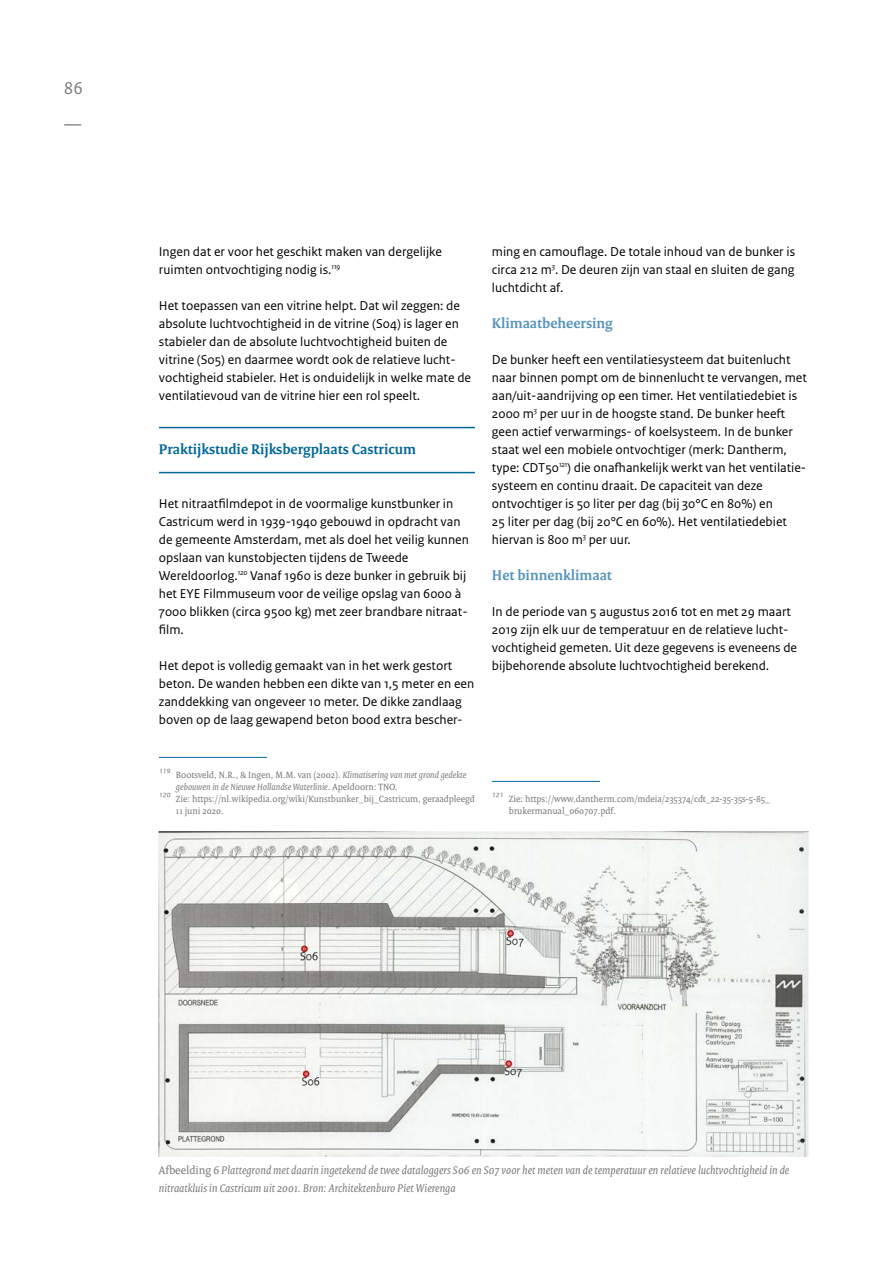
<style>
.page{position:relative;width:893px;height:1263px;background:#fff}
.page>*{position:absolute;margin:0;border:0;box-sizing:border-box;transform-origin:0 0}
.t1{font:18px/36px "Rijksoverheid Sans Text";color:#7c7b7b}
.H3_02_RCE_PARAGRAAFK{font:700 15px "Rijksoverheid Serif";color:#00689a}
.H4_02_RCE_ALINEAKOP{font:700 15px "Rijksoverheid Serif";color:#5794bc}
.P_05_BROODTEKST{font:13.5px/18px "Rijksoverheid Sans Text";color:#000}
.P_10_BIJSCHRIFT{font:italic 12px/18px "Rijksoverheid Serif";letter-spacing:.01em;color:#7c7b7b}
._09_VOETNOOT{font:9.75px/12px "Rijksoverheid Serif";color:#7c7b7b}
._09_VOETNOOT-2{font:italic 9.75px/12px "Rijksoverheid Serif";letter-spacing:.01em;color:#7c7b7b}
.s1{font-style:normal}
</style>
<div class="page">
<hr style="left:159px;top:427px;width:316px;height:1px;background:#00689a">
<hr style="left:159px;top:472px;width:316px;height:1px;background:#00689a">
<hr style="left:159px;top:757px;width:108px;height:1px;background:#00689a">
<hr style="left:492px;top:781px;width:108px;height:1px;background:#00689a">
<img style="left:159px;top:831px;width:649px;height:326px">
<h1 class="t1" style="left:64px;top:70px;width:21px">86 —</h1>
<p class="P_05_BROODTEKST" style="left:159px;top:243px;width:285px">Ingen dat er voor het geschikt maken van dergelijke ruimten ontvochtiging nodig is.<sup>119</sup></p>
<p class="P_05_BROODTEKST" style="left:159px;top:297px;width:314px">Het toepassen van een vitrine helpt. Dat wil zeggen: de absolute luchtvochtigheid in de vitrine (S04) is lager en stabieler dan de absolute luchtvochtigheid buiten de vitrine (S05) en daarmee wordt ook de relatieve lucht&shy;vochtigheid stabieler. Het is onduidelijk in welke mate de ventilatievoud van de vitrine hier een rol speelt.</p>
<h3 class="H3_02_RCE_PARAGRAAFK" style="left:159px;top:440px;width:259px">Praktijkstudie Rijksbergplaats Castricum</h3>
<p class="P_05_BROODTEKST" style="left:159px;top:495px;width:312px">Het nitraatfilmdepot in de voormalige kunstbunker in Castricum werd in 1939-1940 gebouwd in opdracht van de gemeente Amsterdam, met als doel het veilig kunnen opslaan van kunstobjecten tijdens de Tweede Wereldoorlog.<sup>120</sup> Vanaf 1960 is deze bunker in gebruik bij het EYE Filmmuseum voor de veilige opslag van 6000 à 7000 blikken (circa 9500 kg) met zeer brandbare nitraat&shy;film.</p>
<p class="P_05_BROODTEKST" style="left:159px;top:657px;width:317px">Het depot is volledig gemaakt van in het werk gestort beton. De wanden hebben een dikte van 1,5 meter en een zanddekking van ongeveer 10 meter. De dikke zandlaag boven op de laag gewapend beton bood extra bescher-</p>
<p class="_09_VOETNOOT-2" style="left:176px;top:769px;width:292px;text-indent:-17px"><sup>119</sup> <span class="s1">Bootsveld, N.R., &amp; Ingen, M.M. van (2002).</span> Klimatisering van met grond gedekte gebouwen in de Nieuwe Hollandse Waterlinie<span class="s1">. Apeldoorn: TNO.</span></p>
<p class="_09_VOETNOOT" style="left:176px;top:793px;width:300px;text-indent:-17px"><sup>120</sup> Zie: https://nl.wikipedia.org/wiki/Kunstbunker_bij_Castricum, geraadpleegd<br>11 juni 2020.</p>
<p class="P_05_BROODTEKST" style="left:492px;top:243px;width:305px;text-align:justify">ming en camouflage. De totale inhoud van de bunker is circa 212 m<sup>3</sup>. De deuren zijn van staal en sluiten de gang luchtdicht af.</p>
<h4 class="H4_02_RCE_ALINEAKOP" style="left:492px;top:314px;width:122px">Klimaatbeheersing</h4>
<p class="P_05_BROODTEKST" style="left:492px;top:351px;width:317px">De bunker heeft een ventilatiesysteem dat buitenlucht naar binnen pompt om de binnenlucht te vervangen, met aan/uit-aandrijving op een timer. Het ventilatiedebiet is 2000 m<sup>3</sup> per uur in de hoogste stand. De bunker heeft geen actief verwarmings- of koelsysteem. In de bunker staat wel een mobiele ontvochtiger (merk: Dantherm, type: CDT50<sup>121</sup>) die onafhankelijk werkt van het ventilatie&shy;systeem en continu draait. De capaciteit van deze ontvochtiger is 50 liter per dag (bij 30°C en 80%) en<br>25 liter per dag (bij 20°C en 60%). Het ventilatiedebiet hiervan is 800 m<sup>3</sup> per uur.</p>
<h4 class="H4_02_RCE_ALINEAKOP" style="left:492px;top:566px;width:122px">Het binnenklimaat</h4>
<p class="P_05_BROODTEKST" style="left:492px;top:603px;width:307px">In de periode van 5 augustus 2016 tot en met 29 maart 2019 zijn elk uur de temperatuur en de relatieve lucht&shy;vochtigheid gemeten. Uit deze gegevens is eveneens de bijbehorende absolute luchtvochtigheid berekend.</p>
<p class="_09_VOETNOOT" style="left:509px;top:793px;width:262px;text-indent:-17px"><sup>121</sup> Zie: https://www.dantherm.com/mdeia/235374/cdt_22-35-35s-5-85_ brukermanual_060707.pdf.</p>
<p class="P_10_BIJSCHRIFT" style="left:159px;top:1161px;width:632px"><span class="s1">Afbeelding 6</span> Plattegrond met daarin ingetekend de twee dataloggers S06 en S07 voor het meten van de temperatuur en relatieve luchtvochtigheid in de nitraatkluis in Castricum uit 2001. Bron: Architektenburo Piet Wierenga</p>
</div>
